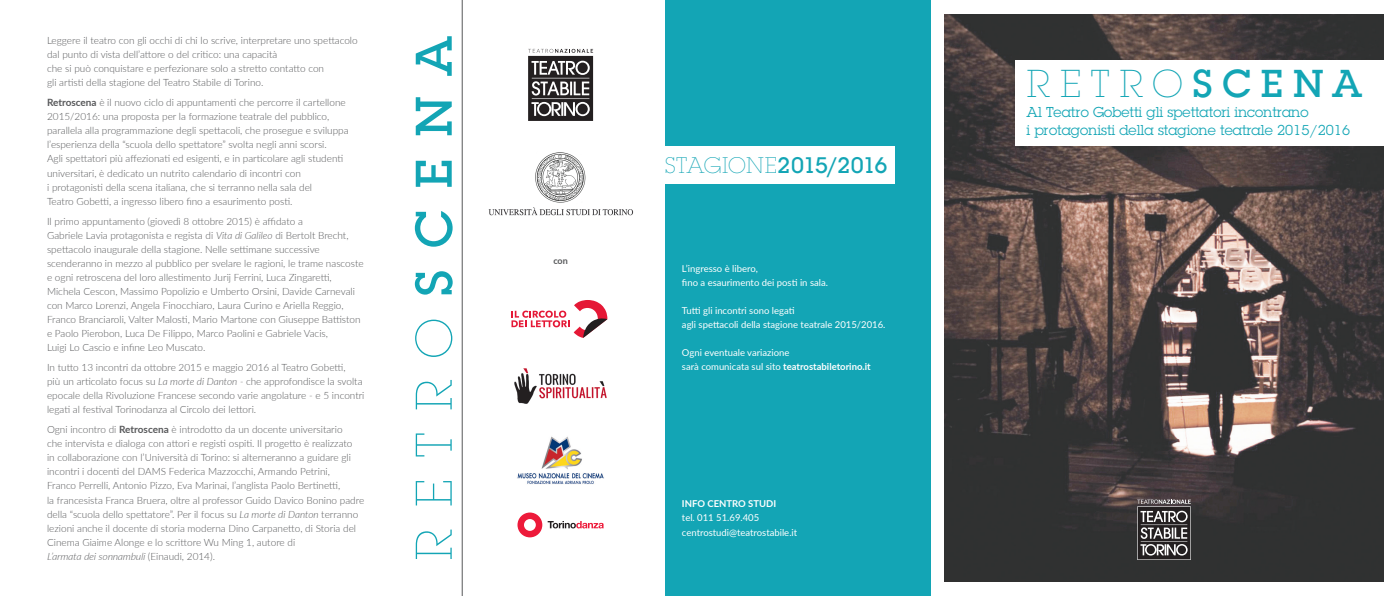
<style>
.page{position:relative;width:1398px;height:596px;background:#fff}
.page>*{position:absolute;margin:0;border:0;box-sizing:border-box;transform-origin:0 0}
.t1{font:200 50.3px "Lubalin Graph Std";letter-spacing:.435em;color:#13a5b5}
.t2{font:200 38px "Lubalin Graph Std";letter-spacing:.255em;color:#13a5b5}
.t3{font:500 22px "Lubalin Graph Std";letter-spacing:-.045em;color:#13a5b5}
.t4{font:14px/17.7px "Lubalin Graph Std";color:#13a5b5}
.t5{font:300 10px/14.1px "Lato";color:#57585a}
.t6{font:9.5px/14px "Lato";color:#fff}
.t7{font:700 9.5px "Lato";color:#fff}
.t8{font:700 9px "Lato";color:#57585a}
.s1{font-weight:700}
.s2{font-style:italic}
.s3{font-weight:500}
.s4{font-weight:200}
</style>
<div class="page">
<div style="left:665px;top:0;width:265px;height:595px;background:#13a5b5"></div>
<hr style="left:462px;top:0;width:1px;height:595px;background:#57585a">
<img style="left:944px;top:14px;width:439px;height:567px">
<div style="left:1015px;top:61px;width:382px;height:85px;background:#fff"></div>
<div style="left:630px;top:146px;width:265px;height:37px;background:#fff"></div>
<div style="left:528px;top:56px;width:65px;height:65px;background:#231f20"></div>
<svg style="left:531px;top:61px;width:59px;height:55px"></svg>
<svg style="left:528px;top:49px;width:65px;height:4px"></svg>
<svg style="left:517px;top:512px;width:86px;height:25px"></svg>
<img style="left:517px;top:436px;width:87px;height:48px">
<svg style="left:511px;top:300px;width:96px;height:37px"></svg>
<img style="left:514px;top:368px;width:93px;height:36px">
<img style="left:488px;top:207px;width:145px;height:9px">
<img style="left:535px;top:152px;width:51px;height:51px">
<div style="left:1137px;top:506px;width:53px;height:53px;background:#231f20"></div>
<svg style="left:1140px;top:510px;width:47px;height:45px"></svg>
<svg style="left:1137px;top:499px;width:53px;height:4px"></svg>
<p class="t5" style="left:47px;top:33px;width:312px">Leggere il teatro con gli occhi di chi lo scrive, interpretare uno spettacolo dal punto di vista dell’attore o del critico: una capacità<br>che si può conquistare e perfezionare solo a stretto contatto con<br>gli artisti della stagione del Teatro Stabile di Torino.</p>
<p class="t5" style="left:47px;top:95px;width:303px"><span class="s1">Retroscena</span> è il nuovo ciclo di appuntamenti che percorre il cartellone 2015/2016: una proposta per la formazione teatrale del pubblico, parallela alla programmazione degli spettacoli, che prosegue e sviluppa l’esperienza della “scuola dello spettatore” svolta negli anni scorsi.<br>Agli spettatori più affezionati ed esigenti, e in particolare agli studenti universitari, è dedicato un nutrito calendario di incontri con<br>i protagonisti della scena italiana, che si terranno nella sala del<br>Teatro Gobetti, a ingresso libero fino a esaurimento posti.</p>
<p class="t5" style="left:47px;top:213px;width:318px">Il primo appuntamento (giovedì 8 ottobre 2015) è affidato a<br>Gabriele Lavia protagonista e regista di <span class="s2">Vita di Galileo</span> di Bertolt Brecht, spettacolo inaugurale della stagione. Nelle settimane successive scenderanno in mezzo al pubblico per svelare le ragioni, le trame nascoste e ogni retroscena del loro allestimento Jurij Ferrini, Luca Zingaretti, Michela Cescon, Massimo Popolizio e Umberto Orsini, Davide Carnevali con Marco Lorenzi, Angela Finocchiaro, Laura Curino e Ariella Reggio, Franco Branciaroli, Valter Malosti, Mario Martone con Giuseppe Battiston e Paolo Pierobon, Luca De Filippo, Marco Paolini e Gabriele Vacis,<br>Luigi Lo Cascio e infine Leo Muscato.</p>
<p class="t5" style="left:47px;top:360px;width:319px">In tutto 13 incontri da ottobre 2015 e maggio 2016 al Teatro Gobetti,<br>più un articolato focus su <span class="s2">La morte di Danton -</span> che approfondisce la svolta epocale della Rivoluzione Francese secondo varie angolature - e 5 incontri legati al festival Torinodanza al Circolo dei lettori.</p>
<p class="t5" style="left:47px;top:422px;width:319px">Ogni incontro di <span class="s1">Retroscena</span> è introdotto da un docente universitario<br>che intervista e dialoga con attori e registi ospiti. Il progetto è realizzato<br>in collaborazione con l’Università di Torino: si alterneranno a guidare gli incontri i docenti del DAMS Federica Mazzocchi, Armando Petrini,<br>Franco Perrelli, Antonio Pizzo, Eva Marinai, l’anglista Paolo Bertinetti,<br>la francesista Franca Bruera, oltre al professor Guido Davico Bonino padre della “scuola dello spettatore”. Per il focus su <span class="s2">La morte di Danton</span> terranno lezioni anche il docente di storia moderna Dino Carpanetto, di Storia del Cinema Giaime Alonge e lo scrittore Wu Ming 1, autore di<br><span class="s2">L’armata dei sonnambuli</span> (Einaudi, 2014).</p>
<h1 class="t1" style="left:405px;top:560px;width:525px;rotate:-90deg">RETRO<span class="s3">SCENA</span></h1>
<p class="t8" style="left:553px;top:254px;width:16px">con</p>
<h3 class="t3" style="left:665px;top:151px;width:224px"><span class="s4">STAGIONE</span>2015/2016</h3>
<p class="t6" style="left:682px;top:261px;width:148px">L’ingresso è libero,<br>fino a esaurimento dei posti in sala.</p>
<p class="t6" style="left:682px;top:303px;width:205px">Tutti gli incontri sono legati<br>agli spettacoli della stagione teatrale 2015/2016.</p>
<p class="t6" style="left:682px;top:345px;width:190px">Ogni eventuale variazione<br>sarà comunicata sul sito <span class="s1">teatrostabiletorino.it</span></p>
<p class="t7" style="left:682px;top:496px;width:96px">INFO CENTRO STUDI</p>
<p class="t6" style="left:682px;top:510px;width:117px">tel. 011 51.69.405 centrostudi@teatrostabile.it</p>
<h2 class="t2" style="left:1026px;top:61px;width:337px">RETRO<span class="s3">SCENA</span></h2>
<h3 class="t4" style="left:1026px;top:103px;width:325px">Al Teatro Gobetti gli spettatori incontrano<br>i protagonisti della stagione teatrale 2015/2016</h3>
</div>
